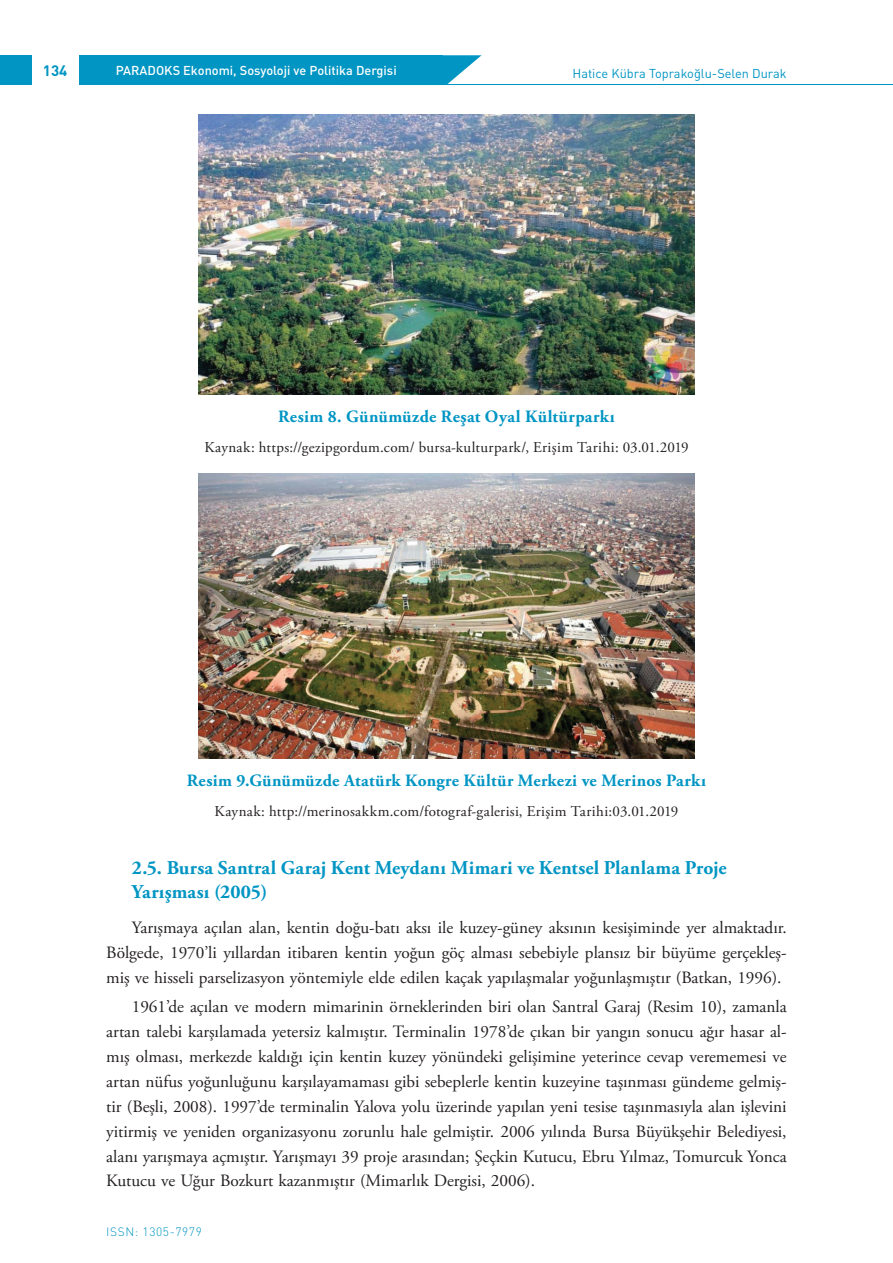
<style>
.page{position:relative;width:893px;height:1263px;background:#fff}
.page>*{position:absolute;margin:0;border:0;box-sizing:border-box;transform-origin:0 0}
.t1{font:700 19.5px/24.2px "Adobe Garamond Pro";letter-spacing:.005em;color:#0095c3}
.t2{font:17.25px/24.9px "Adobe Garamond Pro";color:#231f20;text-align:justify}
.t3{font:700 17.25px "Adobe Garamond Pro";letter-spacing:.02em;color:#0095c3}
.t4{font:15px "Adobe Garamond Pro";letter-spacing:.02em;color:#231f20}
.t5{font:700 15px "DIN Pro";color:#0095c3}
.t6{font:500 12.75px "DIN Pro";color:#fff}
.t7{font:12.75px "DIN Pro";color:#0095c3}
.t8{font:300 12px "DIN Pro";letter-spacing:.05em;color:#0095c3}
</style>
<div class="page">
<svg style="left:443px;top:55px;width:39px;height:29px"></svg>
<div style="left:0;top:55px;width:443px;height:30px;background:#0095c3"></div>
<hr style="left:106px;top:84px;width:787px;height:1px;background:#0095c3">
<div style="left:32px;top:55px;width:46px;height:31px;background:#fff"></div>
<img style="left:199px;top:115px;width:495px;height:280px">
<img style="left:198px;top:473px;width:497px;height:285px">
<p class="t5" style="left:43px;top:60px;width:26px">134</p>
<p class="t6" style="left:116px;top:62px;width:282px">PARADOKS Ekonomi, Sosyoloji ve Politika Dergisi</p>
<p class="t7" style="left:572px;top:65px;width:216px">Hatice Kübra Toprakoğlu-Selen Durak</p>
<p class="t3" style="left:278px;top:407px;width:338px">Resim 8. Günümüzde Reşat Oyal Kültürparkı</p>
<p class="t4" style="left:204px;top:438px;width:486px">Kaynak: https://gezipgordum.com/ bursa-kulturpark/, Erişim Tarihi: 03.01.2019</p>
<p class="t3" style="left:187px;top:770px;width:521px">Resim 9.Günümüzde Atatürk Kongre Kültür Merkezi ve Merinos Parkı</p>
<p class="t4" style="left:215px;top:802px;width:465px">Kaynak: http://merinosakkm.com/fotograf-galerisi, Erişim Tarihi:03.01.2019</p>
<p class="t1" style="left:132px;top:856px;width:596px">2.5. Bursa Santral Garaj Kent Meydanı Mimari ve Kentsel Planlama Proje<br>Yarışması (2005)</p>
<p class="t2" style="left:106px;top:916px;width:682px;text-indent:26px">Yarışmaya açılan alan, kentin doğu-batı aksı ile kuzey-güney aksının kesişiminde yer almaktadır.<br>Bölgede, 1970’li yıllardan itibaren kentin yoğun göç alması sebebiyle plansız bir bü yü me gerçekleş&shy;miş ve hisseli parselizasyon yöntemiyle elde edilen kaçak yapılaşmalar yoğunlaşmıştır (Batkan, 1996).</p>
<p class="t2" style="left:106px;top:995px;width:682px;text-indent:26px">1961’de açılan ve modern mimarinin örneklerinden biri olan Santral Garaj (Resim 10), zamanla artan talebi karşılamada yetersiz kalmıştır. Terminalin 1978’de çıkan bir yangın sonucu ağır hasar al&shy;mış olması, merkezde kaldığı için kentin kuzey yönündeki gelişimine yeterince cevap verememesi ve artan nüfus yoğunluğunu karşılayamaması gibi sebeplerle kentin kuzeyine taşınması gündeme gelmiş&shy;tir (Beşli, 2008). 1997’de terminalin Yalova yolu üzerinde yapılan yeni tesise taşınmasıyla alan işlevini yitirmiş ve yeniden organizasyonu zorunlu hale gelmiştir. 2006 yılında Bursa Büyükşehir Belediyesi, alanı yarışmaya açmıştır. Yarışmayı 39 proje arasından; Şeçkin Kutucu, Ebru Yılmaz, Tomurcuk Yonca Kutucu ve Uğur Bozkurt kazanmıştır (Mimarlık Dergisi, 2006).</p>
<p class="t8" style="left:106px;top:1223px;width:97px">ISSN: 1305-7979</p>
</div>
